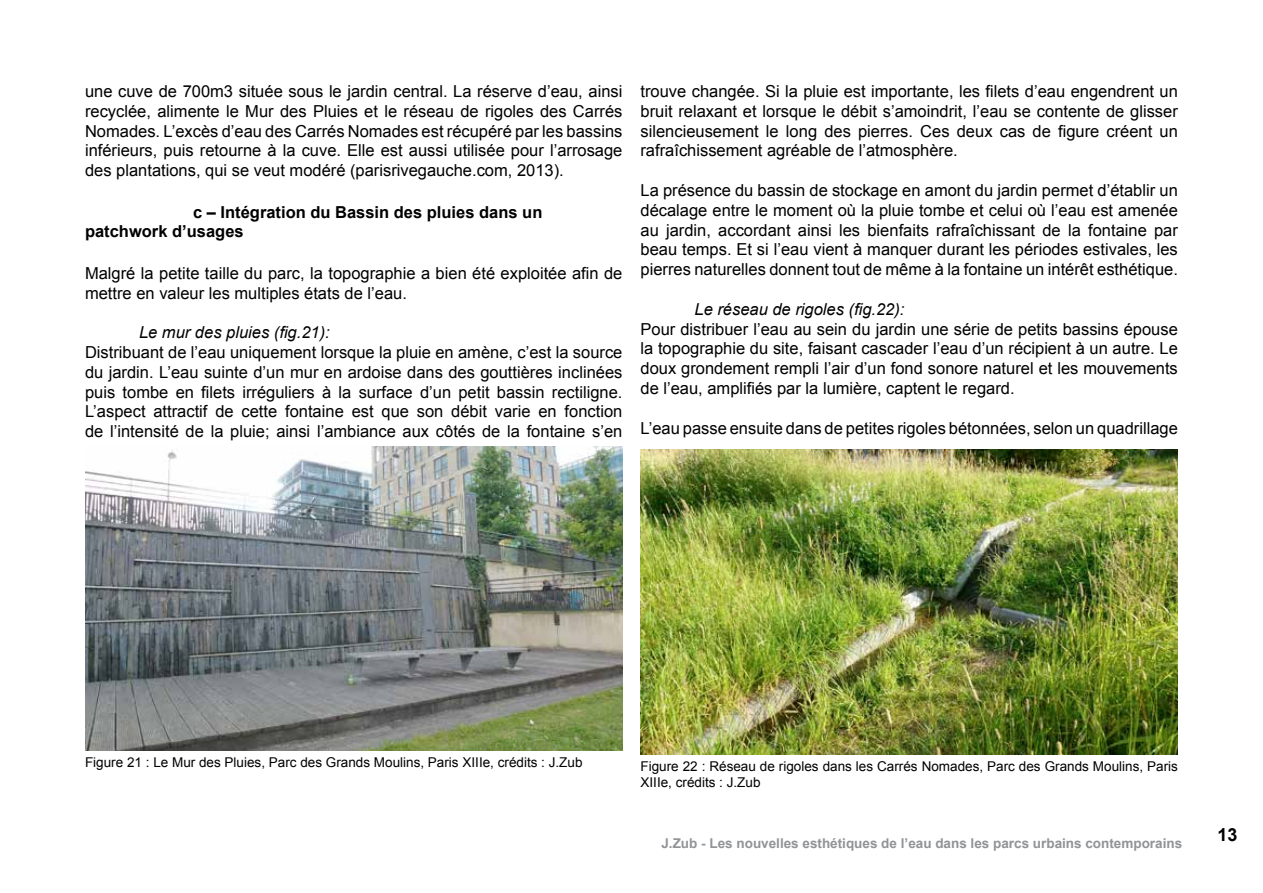
<style>
.page{position:relative;width:1263px;height:893px;background:#fff}
.page>*{position:absolute;margin:0;border:0;box-sizing:border-box;transform-origin:0 0}
.t1{font:700 18px "Arial";color:#000}
.t2{font:16.5px/19.8px "Arial";color:#000;text-align:justify}
.t3{font:700 16.5px/19.8px "Arial";color:#000}
.t4{font:italic 16.5px "Arial";color:#000}
.t5{font:13.5px/16.2px "Arial";color:#000}
.t6{font:700 13.5px "Arial";color:#919396}
</style>
<div class="page">
<img style="left:640px;top:450px;width:538px;height:304px">
<img style="left:85px;top:446px;width:537px;height:305px">
<p class="t2" style="left:85px;top:82px;width:539px">une cuve de 700m3 située sous le jardin central. La réserve d’eau, ainsi recyclée, alimente le Mur des Pluies et le réseau de rigoles des Carrés Nomades. L’excès d’eau des Carrés Nomades est récupéré par les bassins inférieurs, puis retourne à la cuve. Elle est aussi utilisée pour l’arrosage des plantations, qui se veut modéré (parisrivegauche.com, 2013).</p>
<p class="t3" style="left:85px;top:202px;width:459px;text-indent:108px">c – Intégration du Bassin des pluies dans un patchwork d’usages</p>
<p class="t2" style="left:85px;top:263px;width:539px">Malgré la petite taille du parc, la topographie a bien été exploitée afin de mettre en valeur les multiples états de l’eau.</p>
<p class="t4" style="left:139px;top:322px;width:192px">Le mur des pluies (fig.21):</p>
<p class="t2" style="left:85px;top:343px;width:539px">Distribuant de l’eau uniquement lorsque la pluie en amène, c’est la source du jardin. L’eau suinte d’un mur en ardoise dans des gouttières inclinées puis tombe en filets irréguliers à la surface d’un petit bassin rectiligne.<br>L’aspect attractif de cette fontaine est que son débit varie en fonction de l’intensité de la pluie; ainsi l’ambiance aux côtés de la fontaine s’en</p>
<p class="t2" style="left:640px;top:82px;width:539px">trouve changée. Si la pluie est importante, les filets d’eau engendrent un bruit relaxant et lorsque le débit s’amoindrit, l’eau se contente de glisser silencieusement le long des pierres. Ces deux cas de figure créent un rafraîchissement agréable de l’atmosphère.</p>
<p class="t2" style="left:640px;top:181px;width:539px">La présence du bassin de stockage en amont du jardin permet d’établir un décalage entre le moment où la pluie tombe et celui où l’eau est amenée au jardin, accordant ainsi les bienfaits rafraîchissant de la fontaine par beau temps. Et si l’eau vient à manquer durant les périodes estivales, les pierres naturelles donnent tout de même à la fontaine un intérêt esthétique.</p>
<p class="t4" style="left:694px;top:298px;width:212px">Le réseau de rigoles (fig.22):</p>
<p class="t2" style="left:640px;top:319px;width:539px">Pour distribuer l’eau au sein du jardin une série de petits bassins épouse la topographie du site, faisant cascader l’eau d’un récipient à un autre. Le doux grondement rempli l’air d’un fond sonore naturel et les mouvements de l’eau, amplifiés par la lumière, captent le regard.</p>
<p class="t2" style="left:640px;top:418px;width:539px">L’eau passe ensuite dans de petites rigoles bétonnées, selon un quadrillage</p>
<p class="t5" style="left:85px;top:755px;width:499px">Figure 21 : Le Mur des Pluies, Parc des Grands Moulins, Paris XIIIe, crédits : J.Zub</p>
<p class="t5" style="left:640px;top:758px;width:539px">Figure 22 : Réseau de rigoles dans les Carrés Nomades, Parc des Grands Moulins, Paris<br>XIIIe, crédits : J.Zub</p>
<p class="t6" style="left:661px;top:834px;width:522px">J.Zub - Les nouvelles esthétiques de l’eau dans les parcs urbains contemporains</p>
<p class="t1" style="left:1217px;top:822px;width:22px">13</p>
</div>
